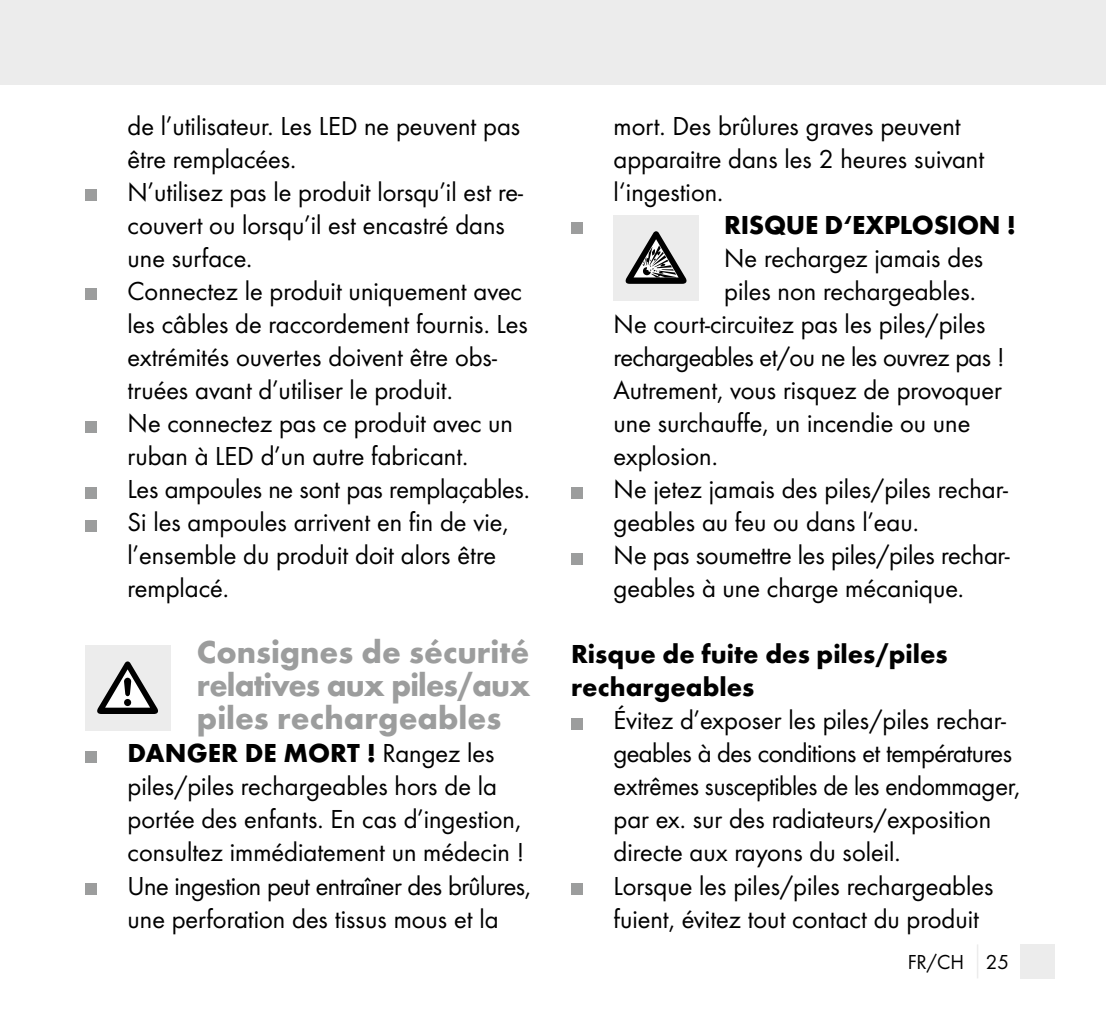
<style>
.page{position:relative;width:1106px;height:1021px;background:#fff}
.page>*{position:absolute;margin:0;border:0;box-sizing:border-box;transform-origin:0 0}
.t1{font:700 33px/33px "Futura";color:#9c9d9d;text-align:justify}
.t2{font:27px/33px "Futura Boo";color:#000}
.t3{font:700 27px/33px "Futura";color:#000}
.t4{font:27px "Futura Boo";letter-spacing:-.02em;color:#000}
.t5{font:21px "Futura Boo";color:#000}
.s1{font-family:"Futura Boo";font-weight:400}
</style>
<div class="page">
<div style="left:0;top:0;width:1106px;height:85px;background:#ececec"></div>
<div style="left:1020px;top:944px;width:34px;height:34px;background:#ececec"></div>
<hr style="left:976px;top:944px;width:2px;height:34px;background:#ececec">
<div style="left:85px;top:190px;width:11px;height:11px;background:#9c9d9d"></div>
<div style="left:85px;top:289px;width:11px;height:11px;background:#9c9d9d"></div>
<div style="left:85px;top:421px;width:11px;height:11px;background:#9c9d9d"></div>
<div style="left:85px;top:487px;width:11px;height:11px;background:#9c9d9d"></div>
<div style="left:85px;top:520px;width:11px;height:11px;background:#9c9d9d"></div>
<div style="left:85px;top:645px;width:85px;height:85px;background:#ececec"></div>
<svg style="left:97px;top:661px;width:61px;height:53px"></svg>
<div style="left:85px;top:751px;width:11px;height:11px;background:#9c9d9d"></div>
<div style="left:85px;top:883px;width:11px;height:11px;background:#9c9d9d"></div>
<div style="left:571px;top:223px;width:11px;height:11px;background:#9c9d9d"></div>
<div style="left:613px;top:215px;width:85px;height:85px;background:#ececec"></div>
<svg style="left:625px;top:231px;width:61px;height:53px"></svg>
<div style="left:571px;top:487px;width:11px;height:11px;background:#9c9d9d"></div>
<div style="left:571px;top:553px;width:11px;height:11px;background:#9c9d9d"></div>
<div style="left:571px;top:718px;width:11px;height:11px;background:#9c9d9d"></div>
<div style="left:571px;top:883px;width:11px;height:11px;background:#9c9d9d"></div>
<p class="t2" style="left:128px;top:109px;width:404px">de l’utilisateur. Les LED ne peuvent pas être remplacées.<br>N’utilisez pas le produit lorsqu’il est re&shy;couvert ou lorsqu’il est encastré dans une surface.<br>Connectez le produit uniquement avec les câbles de raccordement fournis. Les extrémités ouvertes doivent être obs&shy;truées avant d’utiliser le produit.<br>Ne connectez pas ce produit avec un ruban à LED d’un autre fabricant.<br>Les ampoules ne sont pas remplaçables.<br>Si les ampoules arrivent en fin de vie, l’ensemble du produit doit alors être remplacé.</p>
<p class="t1" style="left:197px;top:635px;width:335px">Consignes de sécurité relatives aux piles/aux piles rechargeables</p>
<p class="t3" style="left:128px;top:736px;width:368px">DANGER DE MORT ! <span class="s1">Rangez les</span></p>
<p class="t2" style="left:128px;top:769px;width:405px">piles/piles rechargeables hors de la portée des enfants. En cas d’ingestion, consultez immédiatement un médecin !<br>Une ingestion peut entraîner des brûlures, une perforation des tissus mous et la</p>
<p class="t2" style="left:613px;top:109px;width:372px">mort. Des brûlures graves peuvent apparaitre dans les 2 heures suivant l‘ingestion.</p>
<p class="t3" style="left:724px;top:208px;width:293px">RISQUE D‘EXPLOSION !</p>
<p class="t2" style="left:724px;top:241px;width:261px">Ne rechargez jamais des</p>
<p class="t2" style="left:724px;top:274px;width:253px">piles non rechargeables.</p>
<p class="t2" style="left:613px;top:307px;width:373px">Ne court-circuitez pas les piles/piles</p>
<p class="t4" style="left:613px;top:341px;width:392px">rechargeables et/ou ne les ouvrez pas !</p>
<p class="t2" style="left:613px;top:373px;width:390px">Autrement, vous risquez de provoquer</p>
<p class="t2" style="left:613px;top:406px;width:358px">une surchauffe, un incendie ou une</p>
<p class="t2" style="left:613px;top:439px;width:106px">explosion.</p>
<p class="t2" style="left:613px;top:472px;width:396px">Ne jetez jamais des piles/piles rechar-</p>
<p class="t2" style="left:613px;top:505px;width:307px">geables au feu ou dans l’eau.</p>
<p class="t2" style="left:613px;top:538px;width:397px">Ne pas soumettre les piles/piles rechar-</p>
<p class="t2" style="left:613px;top:571px;width:352px">geables à une charge mécanique.</p>
<p class="t3" style="left:571px;top:637px;width:378px">Risque de fuite des piles/piles rechargeables</p>
<p class="t2" style="left:613px;top:703px;width:408px">Évitez d’exposer les piles/piles rechar&shy;geables à des conditions et températures extrêmes susceptibles de les endommager, par ex. sur des radiateurs/exposition directe aux rayons du soleil.<br>Lorsque les piles/piles rechargeables fuient, évitez tout contact du produit</p>
<p class="t5" style="left:907px;top:949px;width:103px">FR/CH 25</p>
</div>
